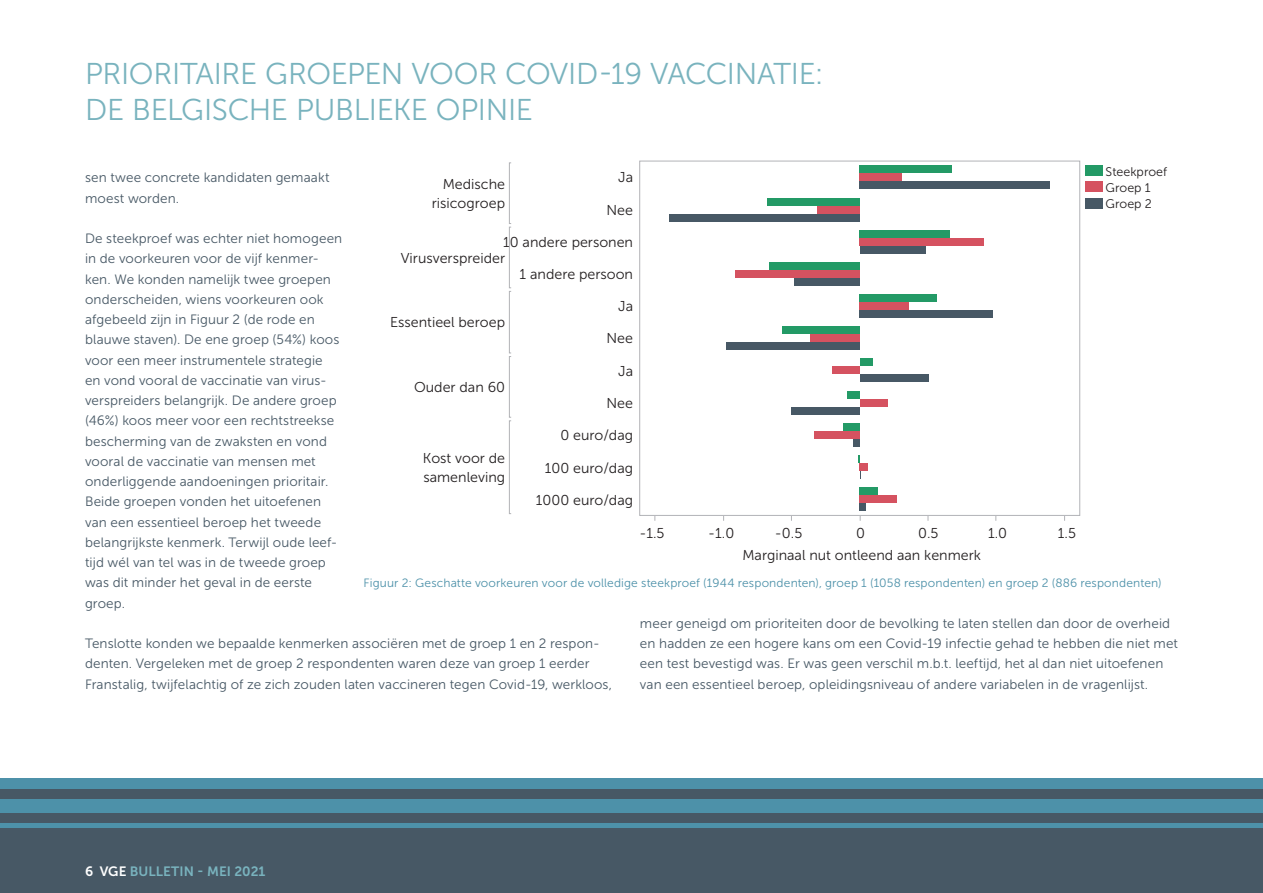
<style>
.page{position:relative;width:1263px;height:893px;background:#fff}
.page>*{position:absolute;margin:0;border:0;box-sizing:border-box;transform-origin:0 0}
.t1{font:30px/36px "Museo Sans 300";letter-spacing:-.01em;color:#79b3be}
.t2{font:14.25px/19.6px "Museo Sans 300";color:#231f20}
.t3{font:13.5px/20.2px "Museo Sans 300";letter-spacing:.01em;color:#475865}
.t4{font:13.5px "Museo Sans 700";letter-spacing:.005em;color:#79b3be}
.t5{font:12.45px "Museo Sans 300";color:#231f20}
.t6{font:12px "Museo Sans 300";letter-spacing:.015em;color:#4d91a9}
.s1{color:#fff}
</style>
<div class="page">
<div style="left:0;top:778px;width:1263px;height:115px;background:#475865"></div>
<div style="left:0;top:778px;width:1263px;height:11px;background:#4d91a9"></div>
<div style="left:0;top:799px;width:1263px;height:14px;background:#4d91a9"></div>
<hr style="left:0;top:823px;width:1263px;height:4px;background:#4d91a9">
<div style="left:509px;top:162px;width:3px;height:62px;border:1px solid #b2b3b7"></div>
<div style="left:509px;top:227px;width:3px;height:61px;border:1px solid #b2b3b7"></div>
<div style="left:509px;top:291px;width:3px;height:62px;border:1px solid #b2b3b7"></div>
<div style="left:509px;top:356px;width:3px;height:62px;border:1px solid #b2b3b7"></div>
<div style="left:509px;top:420px;width:3px;height:94px;border:1px solid #b2b3b7"></div>
<div style="left:860px;top:503px;width:6px;height:8px;background:#475865"></div>
<div style="left:860px;top:495px;width:37px;height:8px;background:#d55260"></div>
<div style="left:860px;top:487px;width:18px;height:8px;background:#239a66"></div>
<div style="left:860px;top:463px;width:8px;height:8px;background:#d55260"></div>
<svg style="left:858px;top:455px;width:2px;height:8px"></svg>
<div style="left:853px;top:439px;width:7px;height:8px;background:#475865"></div>
<div style="left:814px;top:431px;width:46px;height:8px;background:#d55260"></div>
<div style="left:843px;top:423px;width:17px;height:8px;background:#239a66"></div>
<div style="left:791px;top:407px;width:69px;height:8px;background:#475865"></div>
<div style="left:860px;top:399px;width:27px;height:8px;background:#d55260"></div>
<div style="left:847px;top:391px;width:13px;height:8px;background:#239a66"></div>
<div style="left:860px;top:374px;width:68px;height:8px;background:#475865"></div>
<div style="left:832px;top:366px;width:28px;height:8px;background:#d55260"></div>
<div style="left:860px;top:358px;width:12px;height:8px;background:#239a66"></div>
<div style="left:727px;top:342px;width:133px;height:8px;background:#475865"></div>
<div style="left:810px;top:334px;width:50px;height:8px;background:#d55260"></div>
<div style="left:782px;top:326px;width:78px;height:8px;background:#239a66"></div>
<div style="left:860px;top:310px;width:133px;height:8px;background:#475865"></div>
<div style="left:860px;top:302px;width:49px;height:8px;background:#d55260"></div>
<div style="left:860px;top:294px;width:77px;height:8px;background:#239a66"></div>
<div style="left:794px;top:278px;width:66px;height:8px;background:#475865"></div>
<div style="left:735px;top:270px;width:125px;height:8px;background:#d55260"></div>
<div style="left:769px;top:262px;width:91px;height:8px;background:#239a66"></div>
<div style="left:860px;top:246px;width:65px;height:8px;background:#475865"></div>
<div style="left:860px;top:238px;width:124px;height:8px;background:#d55260"></div>
<div style="left:860px;top:230px;width:90px;height:8px;background:#239a66"></div>
<div style="left:669px;top:214px;width:191px;height:7px;background:#475865"></div>
<div style="left:817px;top:206px;width:43px;height:8px;background:#d55260"></div>
<div style="left:767px;top:198px;width:93px;height:8px;background:#239a66"></div>
<div style="left:860px;top:181px;width:190px;height:8px;background:#475865"></div>
<div style="left:860px;top:173px;width:42px;height:8px;background:#d55260"></div>
<div style="left:860px;top:165px;width:92px;height:8px;background:#239a66"></div>
<div style="left:639px;top:161px;width:441px;height:355px;border:1px solid #b2b3b7"></div>
<div style="left:1085px;top:198px;width:18px;height:10px;background:#475865"></div>
<div style="left:1085px;top:182px;width:18px;height:10px;background:#d55260"></div>
<div style="left:1085px;top:166px;width:18px;height:10px;background:#239a66"></div>
<h1 class="t1" style="left:85px;top:56px;width:740px">PRIORITAIRE GROEPEN VOOR COVID-19 VACCINATIE:<br>DE BELGISCHE PUBLIEKE OPINIE</h1>
<p class="t5" style="left:1106px;top:165px;width:63px">Steekproef</p>
<p class="t2" style="left:618px;top:168px;width:16px">Ja</p>
<p class="t3" style="left:85px;top:168px;width:246px">sen twee concrete kandidaten gemaakt moest worden.</p>
<p class="t3" style="left:85px;top:228px;width:259px">De steekproef was echter niet homogeen in de voorkeuren voor de vijf kenmer&shy;ken. We konden namelijk twee groepen onderscheiden, wiens voorkeuren ook afgebeeld zijn in Figuur 2 (de rode en blauwe staven). De ene groep (54%) koos voor een meer instrumentele strategie<br>en vond vooral de vaccinatie van virus&shy;verspreiders belangrijk. De andere groep (46%) koos meer voor een rechtstreekse bescherming van de zwaksten en vond vooral de vaccinatie van mensen met onderliggende aandoeningen prioritair.<br>Beide groepen vonden het uitoefenen van een essentieel beroep het tweede belangrijkste kenmerk. Terwijl oude leef&shy;tijd wél van tel was in de tweede groep was dit minder het geval in de eerste groep.</p>
<p class="t3" style="left:85px;top:633px;width:528px">Tenslotte konden we bepaalde kenmerken associëren met de groep 1 en 2 respon&shy;denten. Vergeleken met de groep 2 respondenten waren deze van groep 1 eerder<br>Franstalig, twijfelachtig of ze zich zouden laten vaccineren tegen Covid-19, werkloos,</p>
<p class="t2" style="left:432px;top:174px;width:75px;text-align:right">Medische risicogroep</p>
<p class="t5" style="left:1106px;top:181px;width:47px">Groep 1</p>
<p class="t5" style="left:1106px;top:197px;width:48px">Groep 2</p>
<p class="t2" style="left:606px;top:200px;width:28px">Nee</p>
<p class="t2" style="left:503px;top:232px;width:131px">10 andere personen</p>
<p class="t2" style="left:401px;top:248px;width:106px">Virusverspreider</p>
<p class="t2" style="left:520px;top:264px;width:115px">1 andere persoon</p>
<p class="t2" style="left:618px;top:296px;width:16px">Ja</p>
<p class="t2" style="left:390px;top:312px;width:117px">Essentieel beroep</p>
<p class="t2" style="left:606px;top:328px;width:28px">Nee</p>
<p class="t2" style="left:618px;top:362px;width:16px">Ja</p>
<p class="t2" style="left:414px;top:378px;width:92px">Ouder dan 60</p>
<p class="t2" style="left:606px;top:394px;width:28px">Nee</p>
<p class="t2" style="left:560px;top:426px;width:74px">0 euro/dag</p>
<p class="t2" style="left:423px;top:448px;width:84px">Kost voor de samenleving</p>
<p class="t2" style="left:545px;top:458px;width:90px">100 euro/dag</p>
<p class="t2" style="left:536px;top:490px;width:99px">1000 euro/dag</p>
<p class="t2" style="left:639px;top:523px;width:27px">-1.5</p>
<p class="t2" style="left:708px;top:523px;width:28px">-1.0</p>
<p class="t2" style="left:775px;top:523px;width:29px">-0.5</p>
<p class="t2" style="left:856px;top:523px;width:10px">0</p>
<p class="t2" style="left:918px;top:523px;width:22px">0.5</p>
<p class="t2" style="left:988px;top:523px;width:21px">1.0</p>
<p class="t2" style="left:1058px;top:523px;width:20px">1.5</p>
<p class="t2" style="left:742px;top:546px;width:240px">Marginaal nut ontleend aan kenmerk</p>
<p class="t6" style="left:364px;top:577px;width:800px">Figuur 2: Geschatte voorkeuren voor de volledige steekproef (1944 respondenten), groep 1 (1058 respondenten) en groep 2 (886 respondenten)</p>
<p class="t3" style="left:640px;top:613px;width:539px">meer geneigd om prioriteiten door de bevolking te laten stellen dan door de overheid en hadden ze een hogere kans om een Covid-19 infectie gehad te hebben die niet met een test bevestigd was. Er was geen verschil m.b.t. leeftijd, het al dan niet uitoefenen van een essentieel beroep, opleidingsniveau of andere variabelen in de vragenlijst.</p>
<p class="t4" style="left:85px;top:864px;width:182px"><span class="s1">6 VGE</span> BULLETIN - MEI 2021</p>
</div>
